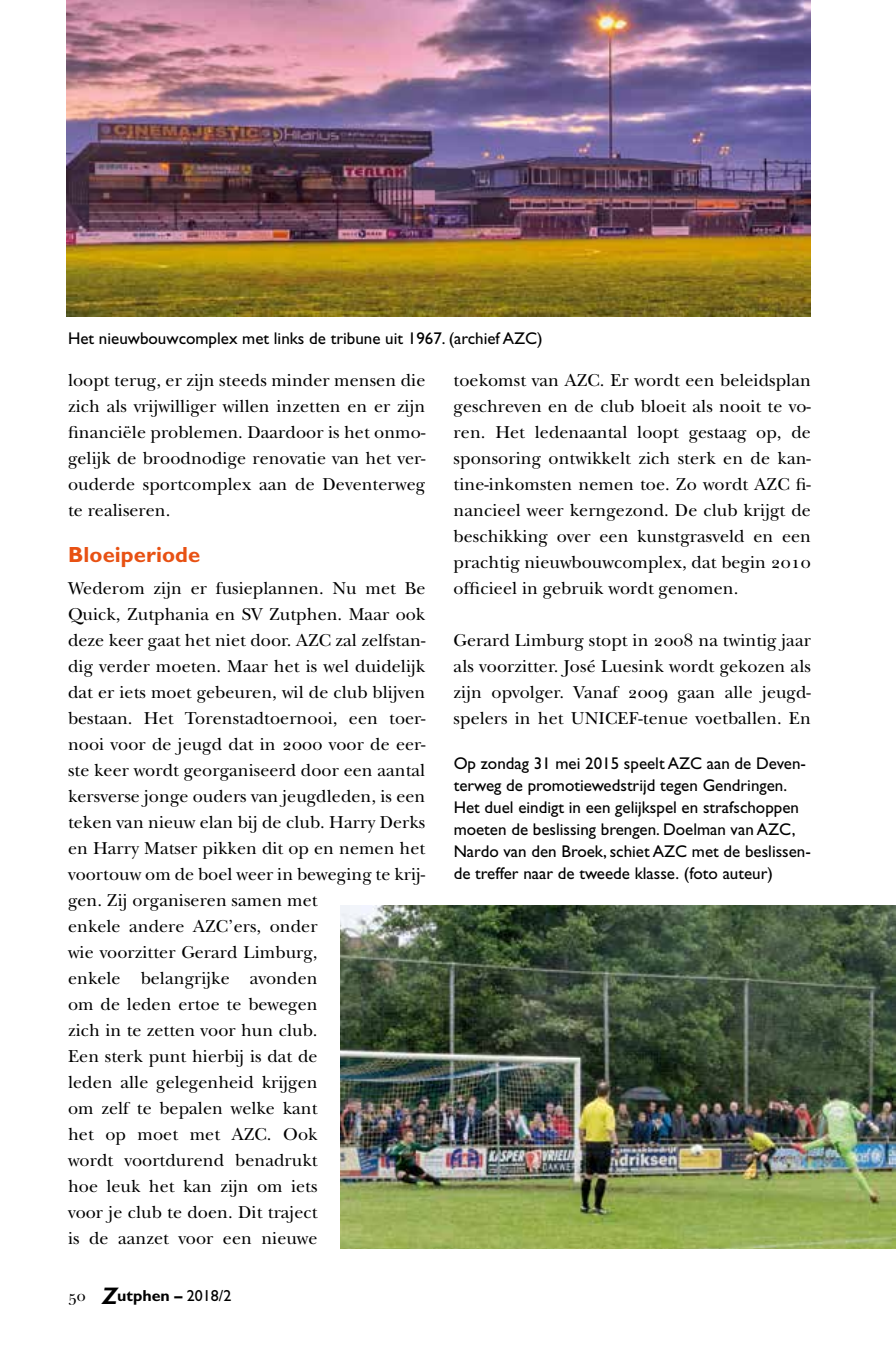
<style>
.page{position:relative;width:896px;height:1361px;background:#fff}
.page>*{position:absolute;margin:0;border:0;box-sizing:border-box;transform-origin:0 0}
.t1{font:700 22px "Gill Sans Std";letter-spacing:.005em;color:#e85113}
.t2{font:18px/26px "New Baskerville Std";letter-spacing:.005em;color:#000;text-align:justify}
.t3{font:17px/22px "Gill Sans Std";color:#000}
.t4{font:700 16px "Gill Sans Std";color:#000}
.s1{font-family:"New Baskerville SC"}
.s2{font-family:"New Baskerville SC";font-weight:400}
.s3{font-style:italic;font-size:24px}
.s4{font-weight:400}
</style>
<div class="page">
<img style="left:67px;top:0;width:744px;height:316px">
<img style="left:340px;top:905px;width:556px;height:343px">
<p class="t3" style="left:68px;top:327px;width:476px">Het nieuwbouwcomplex met links de tribune uit 1967. (archief AZC)</p>
<p class="t2" style="left:68px;top:367px;width:359px">loopt terug, er zijn steeds minder mensen die zich als vrijwilliger willen inzetten en er zijn financiële problemen. Daardoor is het onmo&shy;gelijk de broodnodige renovatie van het ver&shy;ouderde sportcomplex aan de Deventerweg te realiseren.</p>
<p class="t1" style="left:68px;top:541px;width:134px">Bloeiperiode</p>
<p class="t2" style="left:68px;top:575px;width:359px;text-align:left">Wederom zijn er fusieplannen. Nu met Be Quick, Zutphania en SV Zutphen. Maar ook deze keer gaat het niet door. AZC zal zelfstan&shy;dig verder moeten. Maar het is wel duidelijk dat er iets moet gebeuren, wil de club blijven bestaan. Het Torenstadtoernooi, een toer&shy;nooi voor de jeugd dat in <span class="s1">2000</span> voor de eer&shy;ste keer wordt georganiseerd door een aantal kersverse jonge ouders van jeugdleden, is een teken van nieuw elan bij de club. Harry Derks en Harry Matser pikken dit op en nemen het voortouw om de boel weer in beweging te krij&shy;gen. Zij organiseren samen met<br>enkele andere AZC’ers, onder<br>wie voorzitter Gerard Limburg,<br>enkele belangrijke avonden<br>om de leden ertoe te bewegen<br>zich in te zetten voor hun club.<br>Een sterk punt hierbij is dat de<br>leden alle gelegenheid krijgen<br>om zelf te bepalen welke kant<br>het op moet met AZC. Ook<br>wordt voortdurend benadrukt<br>hoe leuk het kan zijn om iets<br>voor je club te doen. Dit traject<br>is de aanzet voor een nieuwe</p>
<p class="t4" style="left:68px;top:1285px;width:165px"><span class="s2">50</span> <span class="s3">Z</span>utphen – <span class="s4">2018/2</span></p>
<p class="t2" style="left:454px;top:367px;width:359px">toekomst van AZC. Er wordt een beleidsplan geschreven en de club bloeit als nooit te vo&shy;ren. Het ledenaantal loopt gestaag op, de sponsoring ontwikkelt zich sterk en de kan&shy;tine-inkomsten nemen toe. Zo wordt AZC fi&shy;nancieel weer kerngezond. De club krijgt de beschikking over een kunstgrasveld en een prachtig nieuwbouwcomplex, dat begin <span class="s1">2010 </span>officieel in gebruik wordt genomen.</p>
<p class="t2" style="left:454px;top:627px;width:359px">Gerard Limburg stopt in <span class="s1">2008</span> na twintig jaar als voorzitter. José Luesink wordt gekozen als zijn opvolger. Vanaf <span class="s1">2009</span> gaan alle jeugd&shy;spelers in het UNICEF-tenue voetballen. En</p>
<p class="t3" style="left:454px;top:752px;width:359px">Op zondag 31 mei 2015 speelt AZC aan de Deven&shy;terweg de promotiewedstrijd tegen Gendringen.<br>Het duel eindigt in een gelijkspel en strafschoppen moeten de beslissing brengen. Doelman van AZC, Nardo van den Broek, schiet AZC met de beslissen&shy;de treffer naar de tweede klasse. (foto auteur)</p>
</div>
